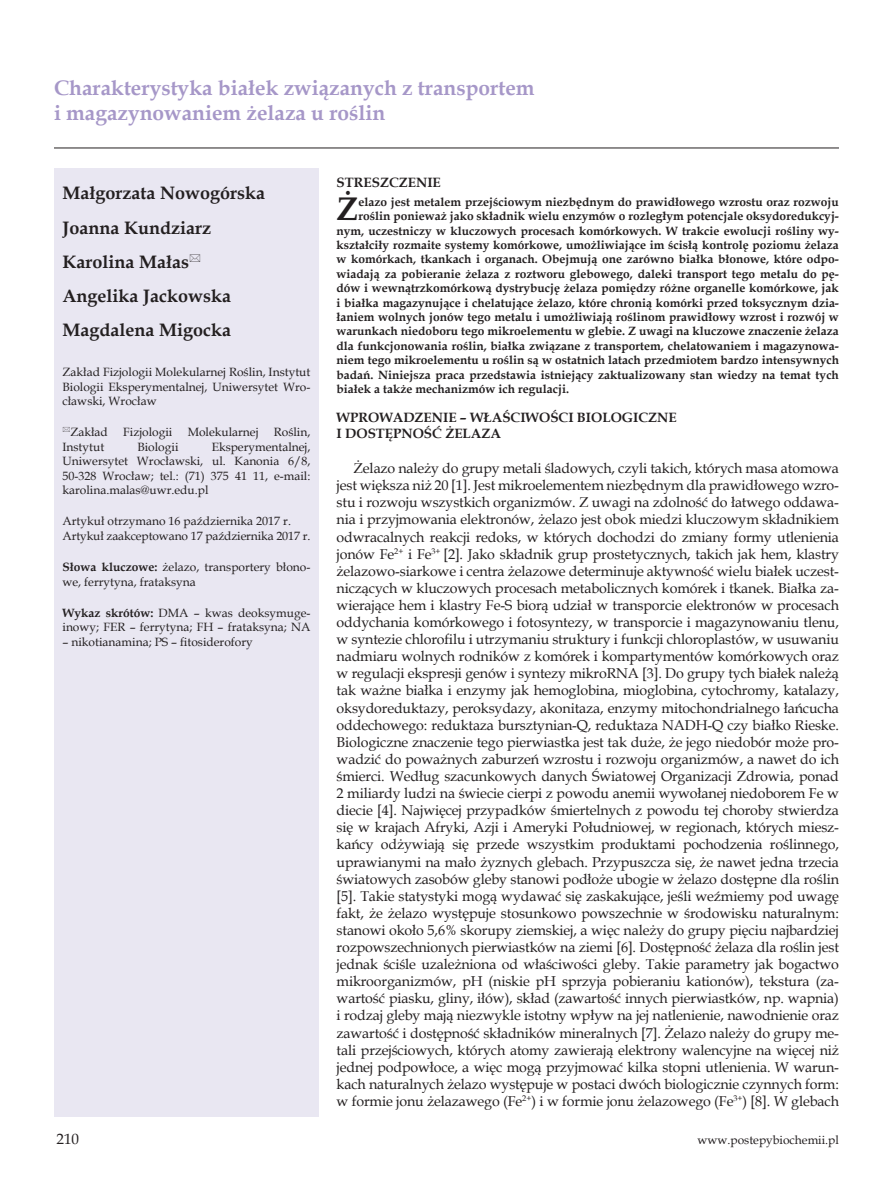
<style>
.page{position:relative;width:893px;height:1191px;background:#fff}
.page>*{position:absolute;margin:0;border:0;box-sizing:border-box;transform-origin:0 0}
._6_Streszczenie{font:700 32.7px "Book Antiqua";color:#231f20}
._1_Tytul{font:700 21px/25.2px "Book Antiqua";color:#a697c8}
._2_Autor{font:700 18px "Book Antiqua";color:#231f20}
.t1{font:15px "Book Antiqua";color:#231f20}
.Body_tekst{font:14.25px/17.1px "Book Antiqua";letter-spacing:-.01em;color:#231f20;text-align:justify}
.Tytul_1{font:700 13.5px/16.2px "Book Antiqua";color:#231f20}
._6_Streszczenie-2{font:700 12px "Book Antiqua";color:#231f20}
._4_Adres_Mail{font:12px/14.4px "Book Antiqua";color:#231f20;text-align:justify}
._5_Skroty{font:12px/14.4px "Book Antiqua";color:#231f20}
._3_Adres{font:12px/14.4px "Book Antiqua";color:#231f20;text-align:justify}
.s1{font-weight:700}
</style>
<div class="page">
<hr style="left:54px;top:148px;width:785px;height:1px;background:#231f20">
<div style="left:54px;top:168px;width:265px;height:948px;background:#e9e7f2"></div>
<p class="_1_Tytul" style="left:54px;top:75px;width:482px">Charakterystyka białek związanych z transportem i magazynowaniem żelaza u roślin</p>
<p class="_2_Autor" style="left:63px;top:181px;width:204px">Małgorzata Nowogórska</p>
<p class="_2_Autor" style="left:63px;top:215px;width:150px">Joanna Kundziarz</p>
<p class="_2_Autor" style="left:63px;top:249px;width:128px">Karolina Małas</p>
<p class="_2_Autor" style="left:63px;top:284px;width:170px">Angelika Jackowska</p>
<p class="_2_Autor" style="left:63px;top:318px;width:170px">Magdalena Migocka</p>
<p class="_3_Adres" style="left:63px;top:364px;width:249px">Zakład Fizjologii Molekularnej Roślin, Instytut Biologii Eksperymentalnej, Uniwersytet Wro&shy;cławski, Wrocław</p>
<p class="_4_Adres_Mail" style="left:70px;top:425px;width:39px">Zakład</p>
<p class="_4_Adres_Mail" style="left:123px;top:425px;width:51px">Fizjologii</p>
<p class="_4_Adres_Mail" style="left:188px;top:425px;width:72px">Molekularnej</p>
<p class="_4_Adres_Mail" style="left:274px;top:425px;width:38px">Roślin,</p>
<p class="_4_Adres_Mail" style="left:63px;top:439px;width:43px">Instytut</p>
<p class="_4_Adres_Mail" style="left:137px;top:439px;width:43px">Biologii</p>
<p class="_4_Adres_Mail" style="left:63px;top:439px;width:249px;text-indent:149px">Eksperymentalnej, Uniwersytet Wrocławski, ul. Kanonia 6/8, 50-328 Wrocław; tel.: (71) 375 41 11, e-mail: karolina.malas@uwr.edu.pl</p>
<p class="_5_Skroty" style="left:63px;top:514px;width:230px">Artykuł otrzymano 16 października 2017 r.</p>
<p class="_4_Adres_Mail" style="left:63px;top:528px;width:249px">Artykuł zaakceptowano 17 października 2017 r.</p>
<p class="_5_Skroty" style="left:63px;top:559px;width:249px"><span class="s1">Słowa kluczowe:</span> żelazo, transportery błono&shy;we, ferrytyna, frataksyna</p>
<p class="_5_Skroty" style="left:63px;top:605px;width:249px"><span class="s1">Wykaz skrótów:</span> DMA – kwas deoksymuge&shy;inowy; FER – ferrytyna; FH – frataksyna; NA</p>
<p class="_5_Skroty" style="left:63px;top:634px;width:192px">– nikotianamina; PS – fitosiderofory</p>
<p class="Tytul_1" style="left:337px;top:174px;width:106px">STRESZCZENIE</p>
<p class="_6_Streszczenie" style="left:337px;top:187px;width:23px">Ż</p>
<p class="_6_Streszczenie-2" style="left:358px;top:194px;width:482px">elazo jest metalem przejściowym niezbędnym do prawidłowego wzrostu oraz rozwoju</p>
<p class="_6_Streszczenie-2" style="left:358px;top:208px;width:482px">roślin ponieważ jako składnik wielu enzymów o rozległym potencjale oksydoredukcyj-</p>
<p class="_6_Streszczenie-2" style="left:337px;top:222px;width:504px">nym, uczestniczy w kluczowych procesach komórkowych. W trakcie ewolucji rośliny wy-</p>
<p class="_6_Streszczenie-2" style="left:337px;top:237px;width:504px">kształciły rozmaite systemy komórkowe, umożliwiające im ścisłą kontrolę poziomu żelaza</p>
<p class="_6_Streszczenie-2" style="left:337px;top:251px;width:504px">w komórkach, tkankach i organach. Obejmują one zarówno białka błonowe, które odpo-</p>
<p class="_6_Streszczenie-2" style="left:337px;top:266px;width:504px">wiadają za pobieranie żelaza z roztworu glebowego, daleki transport tego metalu do pę-</p>
<p class="_6_Streszczenie-2" style="left:337px;top:280px;width:504px">dów i wewnątrzkomórkową dystrybucję żelaza pomiędzy różne organelle komórkowe, jak</p>
<p class="_6_Streszczenie-2" style="left:337px;top:294px;width:504px">i białka magazynujące i chelatujące żelazo, które chronią komórki przed toksycznym dzia-</p>
<p class="_6_Streszczenie-2" style="left:337px;top:309px;width:504px">łaniem wolnych jonów tego metalu i umożliwiają roślinom prawidłowy wzrost i rozwój w</p>
<p class="_6_Streszczenie-2" style="left:337px;top:323px;width:504px">warunkach niedoboru tego mikroelementu w glebie. Z uwagi na kluczowe znaczenie żelaza</p>
<p class="_6_Streszczenie-2" style="left:337px;top:338px;width:504px">dla funkcjonowania roślin, białka związane z transportem, chelatowaniem i magazynowa-</p>
<p class="_6_Streszczenie-2" style="left:337px;top:352px;width:504px">niem tego mikroelementu u roślin są w ostatnich latach przedmiotem bardzo intensywnych</p>
<p class="_6_Streszczenie-2" style="left:337px;top:366px;width:504px">badań. Niniejsza praca przedstawia istniejący zaktualizowany stan wiedzy na temat tych</p>
<p class="_6_Streszczenie-2" style="left:337px;top:381px;width:234px">białek a także mechanizmów ich regulacji.</p>
<p class="Tytul_1" style="left:337px;top:409px;width:342px">WPROWADZENIE – WŁAŚCIWOŚCI BIOLOGICZNE<br>I DOSTĘPNOŚĆ ŻELAZA</p>
<p class="Body_tekst" style="left:337px;top:459px;width:504px;text-indent:17px">Żelazo należy do grupy metali śladowych, czyli takich, których masa atomowa jest większa niż 20 [1]. Jest mikroelementem niezbędnym dla prawidłowego wzro&shy;stu i rozwoju wszystkich organizmów. Z uwagi na zdolność do łatwego oddawa&shy;nia i przyjmowania elektronów, żelazo jest obok miedzi kluczowym składnikiem odwracalnych reakcji redoks, w których dochodzi do zmiany formy utlenienia jonów Fe<sup>2+</sup> i Fe<sup>3+</sup> [2]. Jako składnik grup prostetycznych, takich jak hem, klastry żelazowo-siarkowe i centra żelazowe determinuje aktywność wielu białek uczest&shy;niczących w kluczowych procesach metabolicznych komórek i tkanek. Białka za&shy;wierające hem i klastry Fe-S biorą udział w transporcie elektronów w procesach oddychania komórkowego i fotosyntezy, w transporcie i magazynowaniu tlenu, w syntezie chlorofilu i utrzymaniu struktury i funkcji chloroplastów, w usuwaniu nadmiaru wolnych rodników z komórek i kompartymentów komórkowych oraz w regulacji ekspresji genów i syntezy mikroRNA [3]. Do grupy tych białek należą tak ważne białka i enzymy jak hemoglobina, mioglobina, cytochromy, katalazy, oksydoreduktazy, peroksydazy, akonitaza, enzymy mitochondrialnego łańcucha oddechowego: reduktaza bursztynian-Q, reduktaza NADH-Q czy białko Rieske.<br>Biologiczne znaczenie tego pierwiastka jest tak duże, że jego niedobór może pro&shy;wadzić do poważnych zaburzeń wzrostu i rozwoju organizmów, a nawet do ich śmierci. Według szacunkowych danych Światowej Organizacji Zdrowia, ponad 2 miliardy ludzi na świecie cierpi z powodu anemii wywołanej niedoborem Fe w diecie [4]. Najwięcej przypadków śmiertelnych z powodu tej choroby stwierdza się w krajach Afryki, Azji i Ameryki Południowej, w regionach, których miesz&shy;kańcy odżywiają się przede wszystkim produktami pochodzenia roślinnego, uprawianymi na mało żyznych glebach. Przypuszcza się, że nawet jedna trzecia światowych zasobów gleby stanowi podłoże ubogie w żelazo dostępne dla roślin [5]. Takie statystyki mogą wydawać się zaskakujące, jeśli weźmiemy pod uwagę fakt, że żelazo występuje stosunkowo powszechnie w środowisku naturalnym: stanowi około 5,6% skorupy ziemskiej, a więc należy do grupy pięciu najbardziej rozpowszechnionych pierwiastków na ziemi [6]. Dostępność żelaza dla roślin jest jednak ściśle uzależniona od właściwości gleby. Takie parametry jak bogactwo mikroorganizmów, pH (niskie pH sprzyja pobieraniu kationów), tekstura (za&shy;wartość piasku, gliny, iłów), skład (zawartość innych pierwiastków, np. wapnia) i rodzaj gleby mają niezwykle istotny wpływ na jej natlenienie, nawodnienie oraz zawartość i dostępność składników mineralnych [7]. Żelazo należy do grupy me&shy;tali przejściowych, których atomy zawierają elektrony walencyjne na więcej niż jednej podpowłoce, a więc mogą przyjmować kilka stopni utlenienia. W warun&shy;kach naturalnych żelazo występuje w postaci dwóch biologicznie czynnych form: w formie jonu żelazawego (Fe<sup>2+</sup>) i w formie jonu żelazowego (Fe<sup>3+</sup>) [8]. W glebach</p>
<p class="t1" style="left:57px;top:1128px;width:24px">210</p>
<p class="_4_Adres_Mail" style="left:697px;top:1132px;width:143px">www.postepybiochemii.pl</p>
</div>
